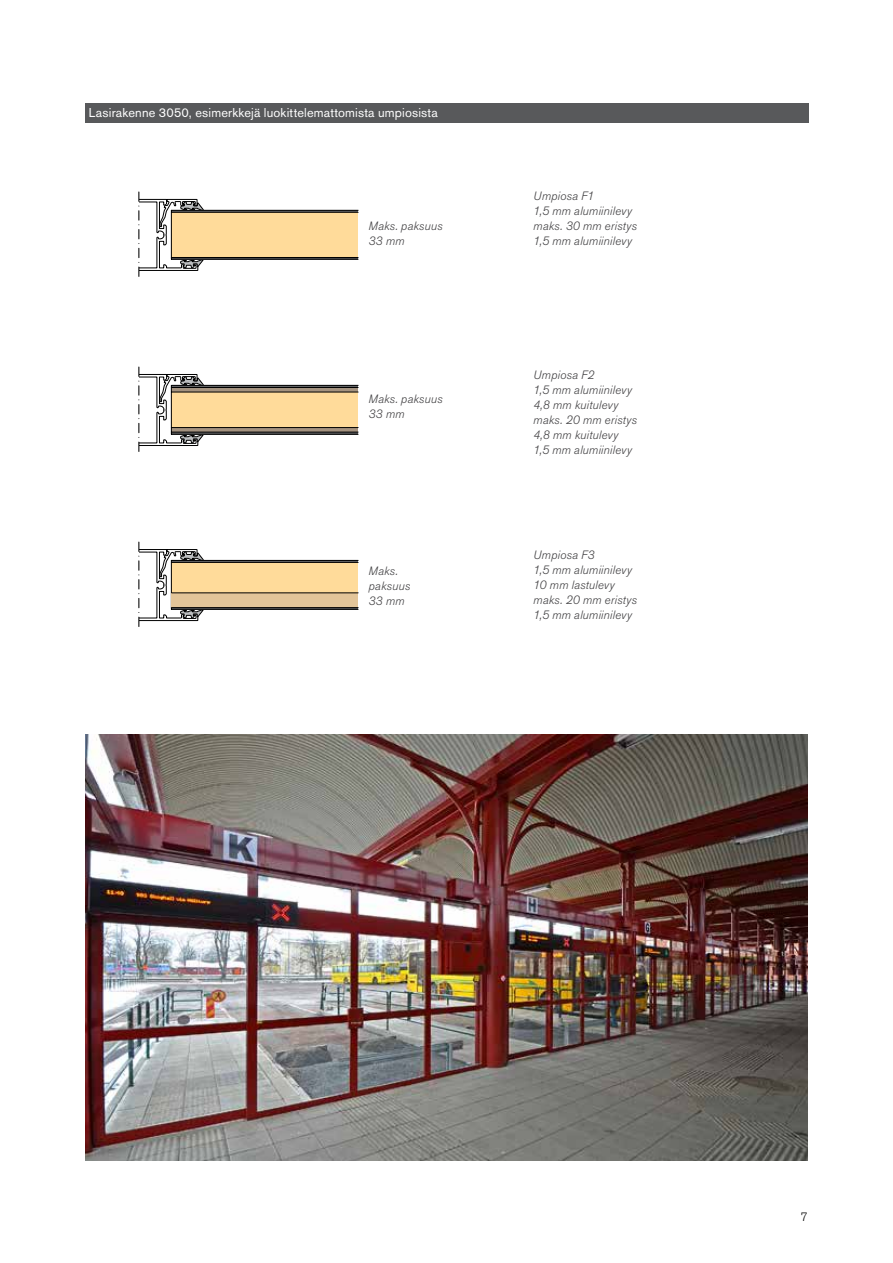
<style>
.page{position:relative;width:893px;height:1263px;background:#fff}
.page>*{position:absolute;margin:0;border:0;box-sizing:border-box;transform-origin:0 0}
.t1{font:12.75px "Akzidenz Grotesk Pro";letter-spacing:.015em;color:#fff}
.t2{font:italic 300 12px/15px "Akzidenz Grotesk Pro";letter-spacing:.01em;color:#414042}
.t3{font:300 12px "Akzidenz Grotesk Pro";color:#000}
</style>
<div class="page">
<svg style="left:204px;top:428px;width:154px;height:4px"></svg>
<hr style="left:171px;top:385px;width:187px;height:2px;background:#636466">
<hr style="left:171px;top:432px;width:187px;height:2px;background:#636466">
<div style="left:171px;top:387px;width:187px;height:5px;background:#a4927f"></div>
<div style="left:171px;top:392px;width:187px;height:36px;background:#ffdb9a"></div>
<hr style="left:171px;top:427px;width:187px;height:1px;background:#000">
<hr style="left:171px;top:392px;width:187px;height:1px;background:#000">
<hr style="left:171px;top:387px;width:187px;height:1px;background:#000">
<hr style="left:171px;top:432px;width:187px;height:1px;background:#000">
<hr style="left:171px;top:434px;width:187px;height:1px;background:#000">
<hr style="left:171px;top:385px;width:187px;height:1px;background:#000">
<hr style="left:171px;top:210px;width:187px;height:2px;background:#636466">
<hr style="left:171px;top:257px;width:187px;height:2px;background:#636466">
<div style="left:171px;top:212px;width:187px;height:45px;background:#ffdb9a"></div>
<hr style="left:171px;top:257px;width:187px;height:1px;background:#000">
<hr style="left:171px;top:212px;width:187px;height:1px;background:#000">
<hr style="left:171px;top:259px;width:187px;height:1px;background:#000">
<hr style="left:171px;top:210px;width:187px;height:1px;background:#000">
<hr style="left:171px;top:560px;width:187px;height:2px;background:#636466">
<hr style="left:171px;top:607px;width:187px;height:2px;background:#636466">
<div style="left:171px;top:562px;width:187px;height:46px;background:#ffdb9a"></div>
<hr style="left:171px;top:609px;width:187px;height:1px;background:#000">
<hr style="left:171px;top:560px;width:187px;height:1px;background:#000">
<div style="left:172px;top:593px;width:186px;height:14px;background:#e3c599"></div>
<hr style="left:171px;top:607px;width:187px;height:1px;background:#000">
<hr style="left:171px;top:562px;width:187px;height:1px;background:#000">
<hr style="left:172px;top:593px;width:186px;height:1px;background:#000">
<svg style="left:138px;top:192px;width:66px;height:85px"></svg>
<svg style="left:138px;top:367px;width:66px;height:85px"></svg>
<svg style="left:138px;top:542px;width:66px;height:85px"></svg>
<img style="left:85px;top:735px;width:723px;height:426px">
<div style="left:85px;top:103px;width:723px;height:19px;background:#58595b"></div>
<p class="t1" style="left:89px;top:105px;width:351px">Lasirakenne 3050, esimerkkejä luokittelemattomista umpiosista</p>
<p class="t2" style="left:368px;top:218px;width:76px">Maks. paksuus<br>33 mm</p>
<p class="t2" style="left:368px;top:391px;width:76px">Maks. paksuus<br>33 mm</p>
<p class="t2" style="left:368px;top:563px;width:43px">Maks. paksuus<br>33 mm</p>
<p class="t2" style="left:533px;top:189px;width:105px">Umpiosa F1<br>1,5 mm alumiinilevy maks. 30 mm eristys<br>1,5 mm alumiinilevy</p>
<p class="t2" style="left:533px;top:367px;width:105px">Umpiosa F2<br>1,5 mm alumiinilevy<br>4,8 mm kuitulevy maks. 20 mm eristys<br>4,8 mm kuitulevy<br>1,5 mm alumiinilevy</p>
<p class="t2" style="left:533px;top:548px;width:105px">Umpiosa F3<br>1,5 mm alumiinilevy<br>10 mm lastulevy maks. 20 mm eristys<br>1,5 mm alumiinilevy</p>
<p class="t3" style="left:801px;top:1209px;width:8px">7</p>
</div>
